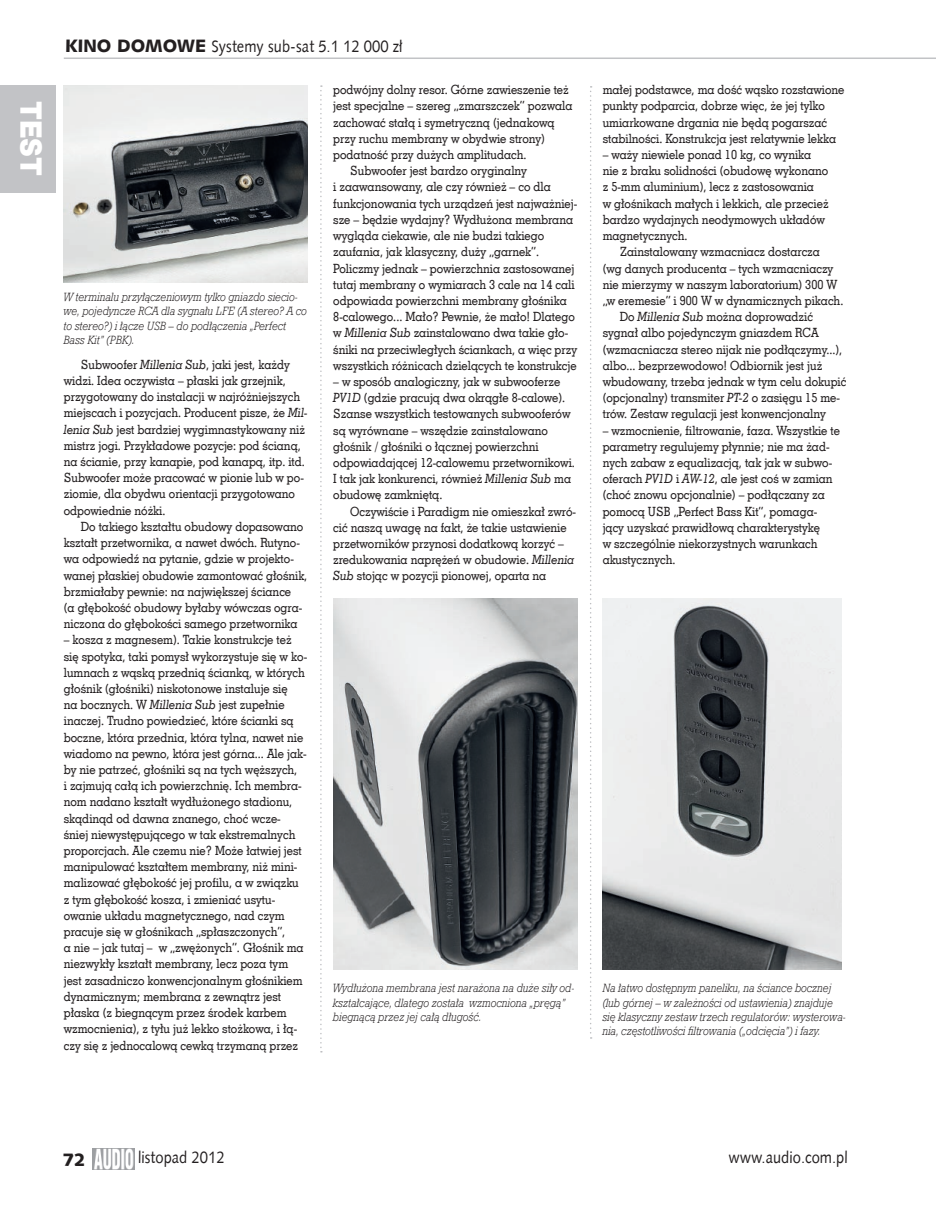
<style>
.page{position:relative;width:936px;height:1212px;background:#fff}
.page>*{position:absolute;margin:0;border:0;box-sizing:border-box;transform-origin:0 0}
.t1{font:27.15px "Swis 721 Blk 2 EU";color:#fff;scale:.9 1}
.t2{font:18px "Humanst 531 Blk EU";color:#231f20}
.t3{font:16.5px "Humanst 531 EU";color:#231f20;scale:.9 1}
.t4{font:12.75px/16.2px "Geo Slab 703 Md EU";color:#231f20;scale:.9 1}
.t5{font:italic 12px/14.4px "Geo Slab 712 Lt EU";color:#231f20;scale:.9 1}
.s1{font-family:"Humanst 531 Blk EU";font-size:18px}
.s2{font-style:italic}
</style>
<div class="page">
<svg style="left:590px;top:86px;width:1px;height:953px"></svg>
<svg style="left:320px;top:85px;width:2px;height:967px"></svg>
<img style="left:602px;top:598px;width:239px;height:371px">
<img style="left:64px;top:85px;width:244px;height:197px">
<img style="left:333px;top:598px;width:244px;height:371px">
<div style="left:0;top:85px;width:55px;height:107px;background:#c2c3c6"></div>
<img style="left:93px;top:1148px;width:41px;height:21px">
<hr style="left:64px;top:58px;width:871px;height:1px;background:#c2c3c6">
<h1 class="t1" style="left:50px;top:101px;width:85px;rotate:90deg">TEST</h1>
<p class="t3" style="left:65px;top:35px;width:376px"><span class="s1">KINO DOMOWE</span> Systemy sub-sat 5.1 12 000 zł</p>
<p class="t5" style="left:64px;top:289px;width:272px">W terminalu przyłączeniowym tylko gniazdo siecio&shy;we, pojedyncze RCA dla sygnału LFE (A stereo? A co to stereo?) i łącze USB – do podłączenia „Perfect Bass Kit” (PBK).</p>
<p class="t4" style="left:64px;top:356px;width:272px;text-indent:17px">Subwoofer <span class="s2">Millenia Sub</span>, jaki jest, każdy widzi. Idea oczywista – płaski jak grzejnik, przygotowany do instalacji w najróżniejszych miejscach i pozycjach. Producent pisze, że <span class="s2">Mil&shy;lenia Sub</span> jest bardziej wygimnastykowany niż mistrz jogi. Przykładowe pozycje: pod ścianą, na ścianie, przy kanapie, pod kanapą, itp. itd.<br>Subwoofer może pracować w pionie lub w po&shy;ziomie, dla obydwu orientacji przygotowano odpowiednie nóżki.</p>
<p class="t4" style="left:64px;top:518px;width:272px;text-indent:17px">Do takiego kształtu obudowy dopasowano kształt przetwornika, a nawet dwóch. Rutyno&shy;wa odpowiedź na pytanie, gdzie w projekto&shy;wanej płaskiej obudowie zamontować głośnik, brzmiałaby pewnie: na największej ściance<br>(a głębokość obudowy byłaby wówczas ogra&shy;niczona do głębokości samego przetwornika</p>
<p class="t4" style="left:64px;top:632px;width:272px">– kosza z magnesem). Takie konstrukcje też się spotyka, taki pomysł wykorzystuje się w ko&shy;lumnach z wąską przednią ścianką, w których głośnik (głośniki) niskotonowe instaluje się<br>na bocznych. W <span class="s2">Millenia Sub</span> jest zupełnie inaczej. Trudno powiedzieć, które ścianki są boczne, która przednia, która tylna, nawet nie wiadomo na pewno, która jest górna... Ale jak&shy;by nie patrzeć, głośniki są na tych węższych,<br>i zajmują całą ich powierzchnię. Ich membra&shy;nom nadano kształt wydłużonego stadionu, skądinąd od dawna znanego, choć wcze&shy;śniej niewystępującego w tak ekstremalnych proporcjach. Ale czemu nie? Może łatwiej jest manipulować kształtem membrany, niż mini&shy;malizować głębokość jej profilu, a w związku z tym głębokość kosza, i zmieniać usytu&shy;owanie układu magnetycznego, nad czym pracuje się w głośnikach „spłaszczonych”,<br>a nie – jak tutaj – w „zwężonych”. Głośnik ma niezwykły kształt membrany, lecz poza tym jest zasadniczo konwencjonalnym głośnikiem dynamicznym; membrana z zewnątrz jest płaska (z biegnącym przez środek karbem wzmocnienia), z tyłu już lekko stożkowa, i łą&shy;czy się z jednocalową cewką trzymaną przez</p>
<p class="t4" style="left:333px;top:82px;width:263px">podwójny dolny resor. Górne zawieszenie też</p>
<p class="t4" style="left:333px;top:98px;width:267px">jest specjalne – szereg „zmarszczek” pozwala</p>
<p class="t4" style="left:333px;top:114px;width:247px">zachować stałą i symetryczną (jednakową</p>
<p class="t4" style="left:333px;top:130px;width:237px">przy ruchu membrany w obydwie strony)</p>
<p class="t4" style="left:333px;top:146px;width:216px">podatność przy dużych amplitudach.</p>
<p class="t4" style="left:350px;top:163px;width:198px">Subwoofer jest bardzo oryginalny</p>
<p class="t4" style="left:333px;top:179px;width:243px">i zaawansowany, ale czy również – co dla</p>
<p class="t4" style="left:333px;top:195px;width:272px">funkcjonowania tych urządzeń jest najważniej-</p>
<p class="t4" style="left:333px;top:211px;width:268px">sze – będzie wydajny? Wydłużona membrana</p>
<p class="t4" style="left:333px;top:227px;width:236px">wygląda ciekawie, ale nie budzi takiego</p>
<p class="t4" style="left:333px;top:244px;width:230px">zaufania, jak klasyczny, duży „garnek”.</p>
<p class="t4" style="left:333px;top:260px;width:269px">Policzmy jednak – powierzchnia zastosowanej</p>
<p class="t4" style="left:333px;top:276px;width:269px">tutaj membrany o wymiarach 3 cale na 14 cali</p>
<p class="t4" style="left:333px;top:292px;width:261px">odpowiada powierzchni membrany głośnika</p>
<p class="t4" style="left:333px;top:308px;width:270px">8-calowego... Mało? Pewnie, że mało! Dlatego</p>
<p class="t4" style="left:333px;top:325px;width:263px">w <span class="s2">Millenia Sub</span> zainstalowano dwa takie gło-</p>
<p class="t4" style="left:333px;top:341px;width:272px">śniki na przeciwległych ściankach, a więc przy</p>
<p class="t4" style="left:333px;top:357px;width:272px">wszystkich różnicach dzielących te konstrukcje</p>
<p class="t4" style="left:333px;top:373px;width:270px">– w sposób analogiczny, jak w subwooferze <span class="s2">PV1D</span> (gdzie pracują dwa okrągłe 8-calowe).<br>Szanse wszystkich testowanych subwooferów są wyrównane – wszędzie zainstalowano głośnik / głośniki o łącznej powierzchni odpowiadającej 12-calowemu przetwornikowi.<br>I tak jak konkurenci, również <span class="s2">Millenia Sub</span> ma obudowę zamkniętą.</p>
<p class="t4" style="left:333px;top:503px;width:271px;text-indent:17px">Oczywiście i Paradigm nie omieszkał zwró&shy;cić naszą uwagę na fakt, że takie ustawienie przetworników przynosi dodatkową korzyć – zredukowania naprężeń w obudowie. <span class="s2">Millenia Sub</span> stojąc w pozycji pionowej, oparta na</p>
<p class="t4" style="left:602px;top:82px;width:270px">małej podstawce, ma dość wąsko rozstawione punkty podparcia, dobrze więc, że jej tylko umiarkowane drgania nie będą pogarszać stabilności. Konstrukcja jest relatywnie lekka</p>
<p class="t4" style="left:602px;top:146px;width:252px">– waży niewiele ponad 10 kg, co wynika nie z braku solidności (obudowę wykonano z 5-mm aluminium), lecz z zastosowania<br>w głośnikach małych i lekkich, ale przecież bardzo wydajnych neodymowych układów magnetycznych.</p>
<p class="t4" style="left:619px;top:244px;width:224px">Zainstalowany wzmacniacz dostarcza</p>
<p class="t4" style="left:602px;top:260px;width:258px">(wg danych producenta – tych wzmacniaczy</p>
<p class="t4" style="left:602px;top:276px;width:262px">nie mierzymy w naszym laboratorium) 300 W</p>
<p class="t4" style="left:602px;top:292px;width:269px">„w eremesie” i 900 W w dynamicznych pikach.</p>
<p class="t4" style="left:619px;top:308px;width:216px">Do <span class="s2">Millenia Sub</span> można doprowadzić</p>
<p class="t4" style="left:602px;top:325px;width:241px">sygnał albo pojedynczym gniazdem RCA</p>
<p class="t4" style="left:602px;top:341px;width:268px">(wzmacniacza stereo nijak nie podłączymy...),</p>
<p class="t4" style="left:602px;top:357px;width:245px">albo... bezprzewodowo! Odbiornik jest już</p>
<p class="t4" style="left:602px;top:373px;width:272px">wbudowany, trzeba jednak w tym celu dokupić</p>
<p class="t4" style="left:602px;top:389px;width:265px">(opcjonalny) transmiter <span class="s2">PT-2</span> o zasięgu 15 me-</p>
<p class="t4" style="left:602px;top:406px;width:249px">trów. Zestaw regulacji jest konwencjonalny</p>
<p class="t4" style="left:602px;top:422px;width:265px">– wzmocnienie, filtrowanie, faza. Wszystkie te parametry regulujemy płynnie; nie ma żad&shy;nych zabaw z equalizacją, tak jak w subwo&shy;oferach <span class="s2">PV1D</span> i <span class="s2">AW-12</span>, ale jest coś w zamian (choć znowu opcjonalnie) – podłączany za pomocą USB „Perfect Bass Kit”, pomaga&shy;jący uzyskać prawidłową charakterystykę<br>w szczególnie niekorzystnych warunkach akustycznych.</p>
<p class="t5" style="left:333px;top:981px;width:270px">Wydłużona membrana jest narażona na duże siły od&shy;kształcające, dlatego została wzmocniona „pręgą” biegnącą przez jej całą długość.</p>
<p class="t5" style="left:602px;top:981px;width:272px">Na łatwo dostępnym paneliku, na ściance bocznej (lub górnej – w zależności od ustawienia) znajduje się klasyczny zestaw trzech regulatorów: wysterowa&shy;nia, częstotliwości filtrowania („odcięcia”) i fazy.</p>
<h2 class="t2" style="left:63px;top:1148px;width:24px">72</h2>
<p class="t3" style="left:138px;top:1147px;width:98px">listopad 2012</p>
<p class="t3" style="left:728px;top:1146px;width:134px">www.audio.com.pl</p>
</div>
